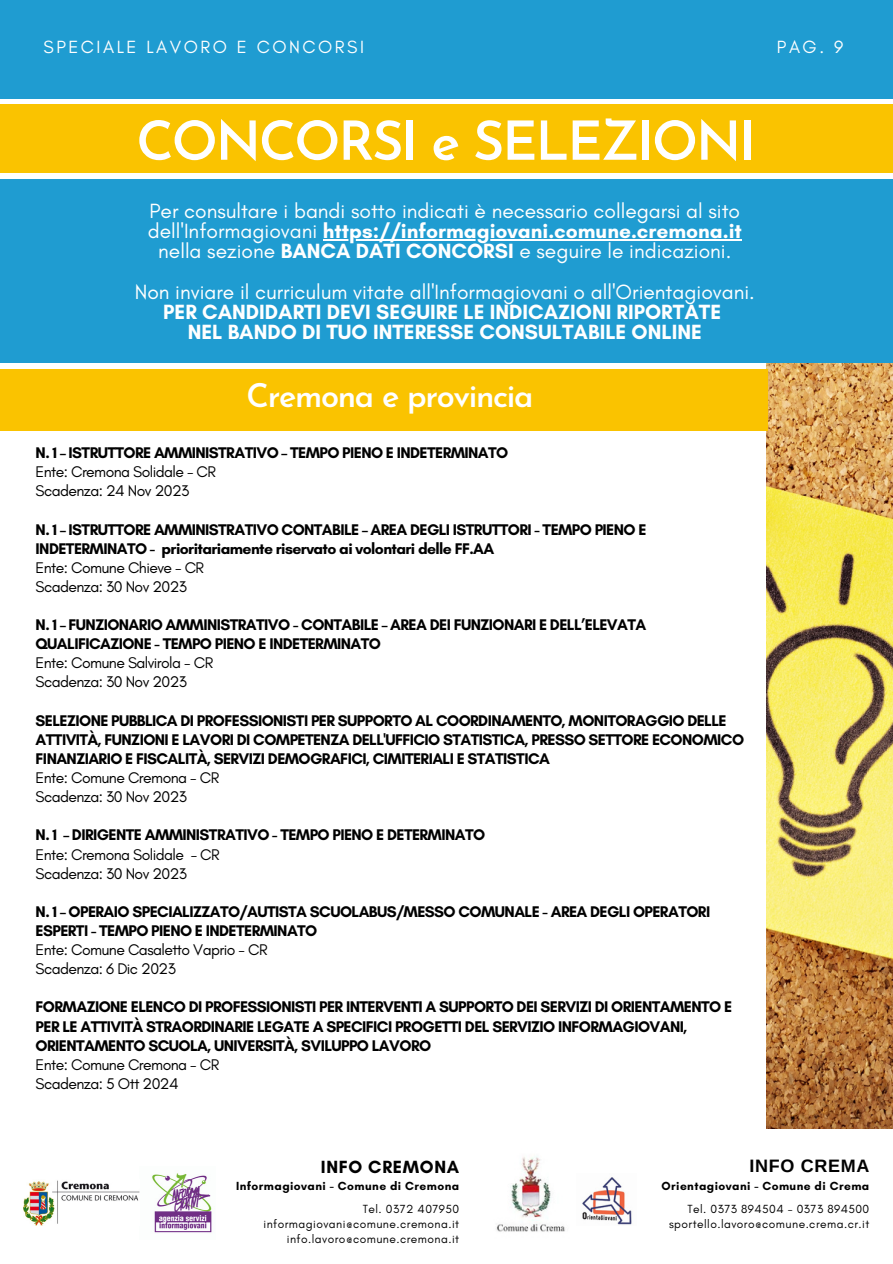
<style>
.page{position:relative;width:893px;height:1264px;background:#fff}
.page>*{position:absolute;margin:0;border:0;box-sizing:border-box;transform-origin:0 0}
.t1{font:600 54px "Josefin Sans";letter-spacing:-.04em;color:#fff}
.t2{font:600 32.4px "Josefin Sans";letter-spacing:-.04em;color:#fff}
.t3{font:21px "Glacial Indifference";color:#fff}
.t4{font:700 21px "Glacial Indifference";color:#fff}
.t5{font:18px "Glacial Indifference";letter-spacing:.14em;color:#fff}
.t6{font:700 18px "Glacial Indifference";letter-spacing:.035em;color:#000}
.t7{font:700 18px "Arimo";letter-spacing:.035em;color:#000}
.t8{font:700 15.75px/19px "Glacial Indifference";letter-spacing:-.035em;color:#000}
.t9{font:15.75px "Glacial Indifference";letter-spacing:-.035em;color:#000}
.t10{font:12px "Glacial Indifference";letter-spacing:.035em;color:#000}
.t11{font:700 12px "Glacial Indifference";letter-spacing:.035em;color:#000}
.s1{font-weight:400}
.s2{font-weight:700}
</style>
<div class="page">
<div style="left:0;top:0;width:892px;height:98px;background:#1f9cd1"></div>
<div style="left:0;top:104px;width:892px;height:68px;background:#fac300"></div>
<div style="left:0;top:179px;width:892px;height:184px;background:#1f9cd1"></div>
<hr style="left:323px;top:239px;width:418px;height:1px;background:#fff">
<img style="left:766px;top:363px;width:126px;height:765px">
<div style="left:0;top:369px;width:768px;height:61px;background:#fac300"></div>
<img style="left:496px;top:1156px;width:69px;height:76px">
<img style="left:139px;top:1173px;width:73px;height:60px">
<img style="left:23px;top:1180px;width:116px;height:45px">
<img style="left:582px;top:1177px;width:50px;height:48px">
<p class="t5" style="left:44px;top:36px;width:322px">SPECIALE LAVORO E CONCORSI</p>
<p class="t5" style="left:776px;top:36px;width:68px">PAG. 9</p>
<p class="t1" style="left:136px;top:119px;width:621px">CONCORSI e SELEZIONI</p>
<p class="t3" style="left:149px;top:198px;width:592px">Per consultare i bandi sotto indicati è necessario collegarsi al sito</p>
<p class="t4" style="left:148px;top:218px;width:595px"><span class="s1">dell'Informagiovani</span> https://informagiovani.comune.cremona.it</p>
<p class="t3" style="left:158px;top:238px;width:574px">nella sezione <span class="s2">BANCA DATI CONCORSI</span> e seguire le indicazioni.</p>
<p class="t3" style="left:135px;top:278px;width:621px">Non inviare il curriculum vitate all'Informagiovani o all'Orientagiovani.</p>
<p class="t4" style="left:163px;top:299px;width:559px">PER CANDIDARTI DEVI SEGUIRE LE INDICAZIONI RIPORTATE</p>
<p class="t4" style="left:188px;top:319px;width:515px">NEL BANDO DI TUO INTERESSE CONSULTABILE ONLINE</p>
<p class="t2" style="left:246px;top:383px;width:288px">Cremona e provincia</p>
<p class="t8" style="left:36px;top:443px;width:474px">N. 1 – ISTRUTTORE AMMINISTRATIVO – TEMPO PIENO E INDETERMINATO</p>
<p class="t9" style="left:36px;top:462px;width:182px">Ente: Cremona Solidale - CR</p>
<p class="t9" style="left:36px;top:481px;width:155px">Scadenza: 24 Nov 2023</p>
<p class="t8" style="left:36px;top:519px;width:612px">N. 1 – ISTRUTTORE AMMINISTRATIVO CONTABILE – AREA DEGLI ISTRUTTORI - TEMPO PIENO E<br>INDETERMINATO - prioritariamente riservato ai volontari delle FF.AA</p>
<p class="t9" style="left:36px;top:558px;width:170px">Ente: Comune Chieve - CR</p>
<p class="t9" style="left:36px;top:577px;width:153px">Scadenza: 30 Nov 2023</p>
<p class="t8" style="left:36px;top:615px;width:612px">N. 1 – FUNZIONARIO AMMINISTRATIVO - CONTABILE – AREA DEI FUNZIONARI E DELL’ELEVATA<br>QUALIFICAZIONE - TEMPO PIENO E INDETERMINATO</p>
<p class="t9" style="left:36px;top:653px;width:179px">Ente: Comune Salvirola - CR</p>
<p class="t9" style="left:36px;top:672px;width:153px">Scadenza: 30 Nov 2023</p>
<p class="t8" style="left:36px;top:710px;width:710px">SELEZIONE PUBBLICA DI PROFESSIONISTI PER SUPPORTO AL COORDINAMENTO, MONITORAGGIO DELLE<br>ATTIVITÀ, FUNZIONI E LAVORI DI COMPETENZA DELL'UFFICIO STATISTICA, PRESSO SETTORE ECONOMICO<br>FINANZIARIO E FISCALITÀ, SERVIZI DEMOGRAFICI, CIMITERIALI E STATISTICA</p>
<p class="t9" style="left:36px;top:768px;width:185px">Ente: Comune Cremona - CR</p>
<p class="t9" style="left:36px;top:787px;width:153px">Scadenza: 30 Nov 2023</p>
<p class="t8" style="left:36px;top:825px;width:451px">N. 1 – DIRIGENTE AMMINISTRATIVO - TEMPO PIENO E DETERMINATO</p>
<p class="t9" style="left:36px;top:844px;width:186px">Ente: Cremona Solidale - CR</p>
<p class="t9" style="left:36px;top:863px;width:153px">Scadenza: 30 Nov 2023</p>
<p class="t8" style="left:36px;top:901px;width:676px">N. 1 – OPERAIO SPECIALIZZATO/AUTISTA SCUOLABUS/MESSO COMUNALE - AREA DEGLI OPERATORI<br>ESPERTI - TEMPO PIENO E INDETERMINATO</p>
<p class="t9" style="left:36px;top:940px;width:233px">Ente: Comune Casaletto Vaprio - CR</p>
<p class="t9" style="left:36px;top:959px;width:142px">Scadenza: 6 Dic 2023</p>
<p class="t8" style="left:36px;top:997px;width:698px">FORMAZIONE ELENCO DI PROFESSIONISTI PER INTERVENTI A SUPPORTO DEI SERVIZI DI ORIENTAMENTO E<br>PER LE ATTIVITÀ STRAORDINARIE LEGATE A SPECIFICI PROGETTI DEL SERVIZIO INFORMAGIOVANI,<br>ORIENTAMENTO SCUOLA, UNIVERSITÀ, SVILUPPO LAVORO</p>
<p class="t9" style="left:36px;top:1054px;width:185px">Ente: Comune Cremona - CR</p>
<p class="t9" style="left:36px;top:1073px;width:144px">Scadenza: 5 Ott 2024</p>
<p class="t6" style="left:321px;top:1155px;width:140px">INFO CREMONA</p>
<p class="t7" style="left:749px;top:1155px;width:121px">INFO CREMA</p>
<p class="t11" style="left:236px;top:1178px;width:225px">Informagiovani - Comune di Cremona</p>
<p class="t11" style="left:661px;top:1178px;width:209px">Orientagiovani - Comune di Crema</p>
<p class="t10" style="left:363px;top:1201px;width:98px">Tel. 0372 407950</p>
<p class="t10" style="left:263px;top:1216px;width:197px">informagiovani@comune.cremona.it</p>
<p class="t10" style="left:287px;top:1231px;width:174px">info.lavoro@comune.cremona.it</p>
<p class="t10" style="left:687px;top:1201px;width:183px">Tel. 0373 894504 - 0373 894500</p>
<p class="t10" style="left:669px;top:1216px;width:202px">sportello.lavoro@comune.crema.cr.it</p>
</div>
